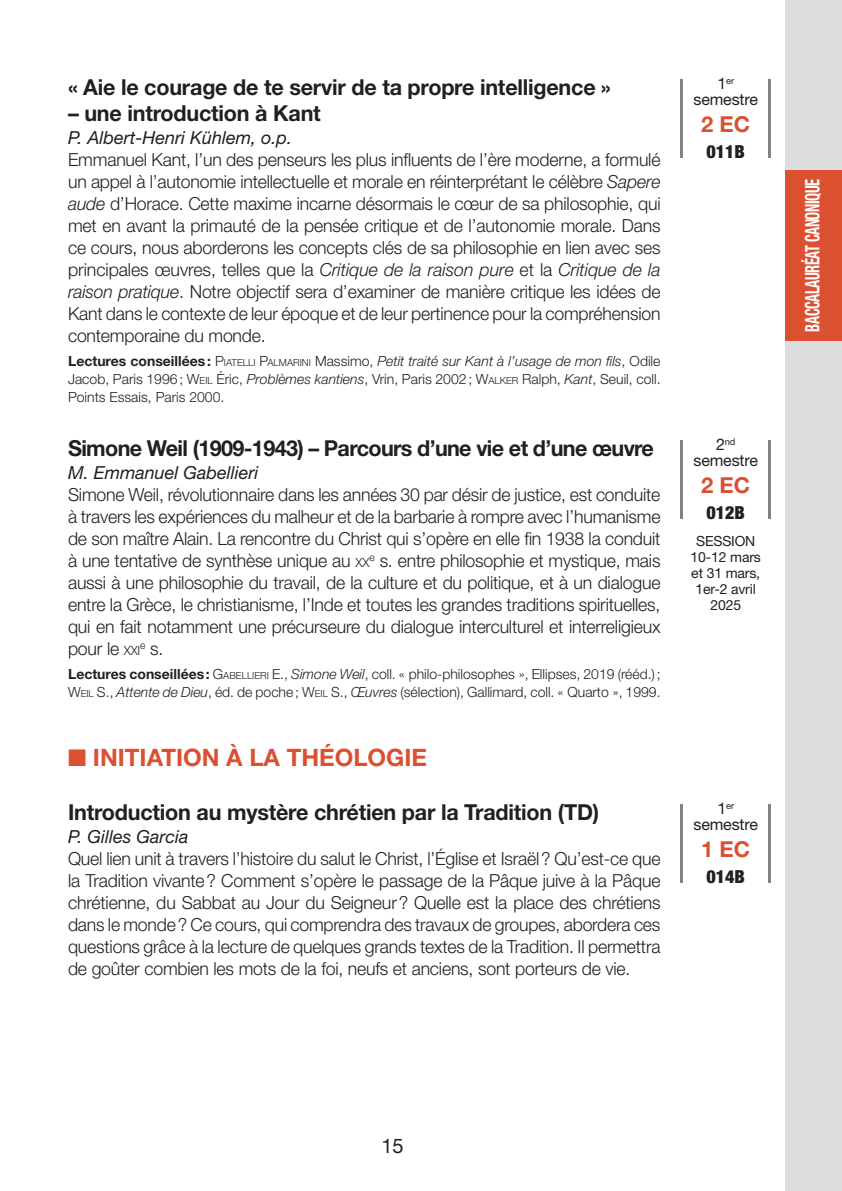
<style>
.page{position:relative;width:842px;height:1191px;background:#fff}
.page>*{position:absolute;margin:0;border:0;box-sizing:border-box;transform-origin:0 0}
.t1{font:700 24px "Helvetica Neue LT Std";color:#da5031}
.t2{font:700 22px "Helvetica Neue LT Std";letter-spacing:-.01em;color:#231f20}
.t3{font:700 22px "Helvetica Neue LT Std";letter-spacing:-.03em;color:#231f20}
.t4{font:700 22px "Helvetica Neue LT Std";color:#da5031}
.t5{font:700 condensed 20px "Helvetica Neue LT Std";letter-spacing:-.025em;color:#fff;scale:.72 1}
.t6{font:20px "Helvetica Neue";color:#231f20}
.t7{font:300 18px/22px "Helvetica Neue LT Std";letter-spacing:-.01em;color:#231f20;text-align:justify}
.t8{font:italic 18px "Helvetica Neue LT Std";color:#231f20}
.t9{font:900 condensed 18px "Helvetica Neue LT Std";color:#231f20}
.t10{font:16px "Helvetica Neue LT Std";letter-spacing:-.01em;color:#231f20}
.t11{font:300 14px/18px "Helvetica Neue LT Std";color:#231f20;text-align:justify}
.t12{font:14px/16px "Helvetica Neue LT Std";letter-spacing:-.01em;color:#231f20;text-align:center}
.t13{font:9.4px "Helvetica Neue LT Std";color:#231f20}
.s1{font-style:italic}
.s2{font-weight:700}
.s3{font-style:inherit}
.s4{font-size:9.8px}
.s5{font-size:12.8px}
.s6{font-size:16px}
</style>
<div class="page">
<div style="left:785px;top:0;width:57px;height:1191px;background:#dcdddf"></div>
<div style="left:785px;top:170px;width:57px;height:170px;background:#da5031"></div>
<hr style="left:681px;top:79px;width:2px;height:79px;background:#808285">
<hr style="left:769px;top:79px;width:2px;height:79px;background:#808285">
<hr style="left:681px;top:440px;width:2px;height:79px;background:#808285">
<hr style="left:769px;top:440px;width:2px;height:79px;background:#808285">
<hr style="left:681px;top:804px;width:2px;height:79px;background:#808285">
<hr style="left:769px;top:804px;width:2px;height:79px;background:#808285">
<p class="t2" style="left:68px;top:74px;width:544px">« Aie le courage de te servir de ta propre intelligence »</p>
<p class="t2" style="left:68px;top:100px;width:254px">– une introduction à Kant</p>
<p class="t8" style="left:68px;top:127px;width:226px">P. Albert-Henri Kühlem, o.p.</p>
<p class="t7" style="left:68px;top:148px;width:594px">Emmanuel Kant, l’un des penseurs les plus influents de l’ère moderne, a formulé un appel à l’autonomie intellectuelle et morale en réinterprétant le célèbre <span class="s1">Sapere aude</span> d’Horace. Cette maxime incarne désormais le cœur de sa philosophie, qui met en avant la primauté de la pensée critique et de l’autonomie morale. Dans ce cours, nous aborderons les concepts clés de sa philosophie en lien avec ses principales œuvres, telles que la <span class="s1">Critique de la raison pure</span> et la <span class="s1">Critique de la raison pratique</span>. Notre objectif sera d’examiner de manière critique les idées de Kant dans le contexte de leur époque et de leur pertinence pour la compréhension contemporaine du monde.</p>
<p class="t11" style="left:68px;top:351px;width:594px"><span class="s2">Lectures conseillées:</span> <span class="s3">P</span><span class="s4">IATELLI</span> <span class="s3">P</span><span class="s4">ALMARINI</span> Massimo, <span class="s1">Petit traité sur Kant à l’usage de mon fils</span>, Odile Jacob, Paris 1996; <span class="s3">W</span><span class="s4">EIL</span> Éric, <span class="s1">Problèmes kantiens</span>, Vrin, Paris 2002; <span class="s3">W</span><span class="s4">ALKER</span> Ralph, <span class="s1">Kant</span>, Seuil, coll.<br>Points Essais, Paris 2000.</p>
<p class="t3" style="left:68px;top:435px;width:587px">Simone Weil (1909-1943) – Parcours d’une vie et d’une œuvre</p>
<p class="t8" style="left:68px;top:462px;width:192px">M. Emmanuel Gabellieri</p>
<p class="t7" style="left:68px;top:483px;width:594px">Simone Weil, révolutionnaire dans les années 30 par désir de justice, est conduite à travers les expériences du malheur et de la barbarie à rompre avec l’humanisme de son maître Alain. La rencontre du Christ qui s’opère en elle fin 1938 la conduit à une tentative de synthèse unique au <span class="s5">XX</span><sup>e</sup> s. entre philosophie et mystique, mais aussi à une philosophie du travail, de la culture et du politique, et à un dialogue entre la Grèce, le christianisme, l’Inde et toutes les grandes traditions spirituelles, qui en fait notamment une précurseure du dialogue interculturel et interreligieux pour le <span class="s5">XXI</span><sup>e</sup> s.</p>
<p class="t11" style="left:68px;top:664px;width:594px"><span class="s2">Lectures conseillées:</span> <span class="s3">G</span><span class="s4">ABELLIERI</span> <span class="s3">E</span>., <span class="s1">Simone Weil</span>, coll. « philo-philosophes », Ellipses, 2019 (rééd.);<br><span class="s3">W</span><span class="s4">EIL</span> <span class="s3">S</span>., <span class="s1">Attente de Dieu</span>, éd. de poche; <span class="s3">W</span><span class="s4">EIL</span> <span class="s3">S</span>., <span class="s1">Œuvres</span> (sélection), Gallimard, coll. « Quarto », 1999.</p>
<h1 class="t1" style="left:68px;top:742px;width:361px">■ INITIATION À LA THÉOLOGIE</h1>
<p class="t2" style="left:68px;top:798px;width:533px">Introduction au mystère chrétien par la Tradition (TD)</p>
<p class="t8" style="left:68px;top:825px;width:122px">P. Gilles Garcia</p>
<p class="t7" style="left:68px;top:847px;width:594px">Quel lien unit à travers l’histoire du salut le Christ, l’Église et Israël? Qu’est-ce que la Tradition vivante? Comment s’opère le passage de la Pâque juive à la Pâque chrétienne, du Sabbat au Jour du Seigneur? Quelle est la place des chrétiens dans le monde? Ce cours, qui comprendra des travaux de groupes, abordera ces questions grâce à la lecture de quelques grands textes de la Tradition. Il permettra de goûter combien les mots de la foi, neufs et anciens, sont porteurs de vie.</p>
<p class="t13" style="left:717px;top:75px;width:18px"><span class="s6">1</span>er</p>
<p class="t10" style="left:693px;top:90px;width:66px">semestre</p>
<p class="t4" style="left:701px;top:111px;width:50px">2 EC</p>
<p class="t9" style="left:706px;top:140px;width:40px">011B</p>
<p class="t13" style="left:716px;top:436px;width:21px"><span class="s6">2</span>nd</p>
<p class="t10" style="left:693px;top:451px;width:66px">semestre</p>
<p class="t4" style="left:701px;top:471px;width:50px">2 EC</p>
<p class="t9" style="left:706px;top:501px;width:40px">012B</p>
<p class="t12" style="left:691px;top:533px;width:72px">SESSION<br>10-12 mars et 31 mars,<br>1er-2 avril<br>2025</p>
<p class="t13" style="left:717px;top:799px;width:18px"><span class="s6">1</span>er</p>
<p class="t10" style="left:693px;top:814px;width:66px">semestre</p>
<p class="t4" style="left:701px;top:835px;width:50px">1 EC</p>
<p class="t9" style="left:706px;top:865px;width:40px">014B</p>
<p class="t5" style="left:800px;top:332px;width:214px;rotate:-90deg">BACCALAURÉAT CANONIQUE</p>
<p class="t6" style="left:381px;top:1131px;width:24px">15</p>
</div>
